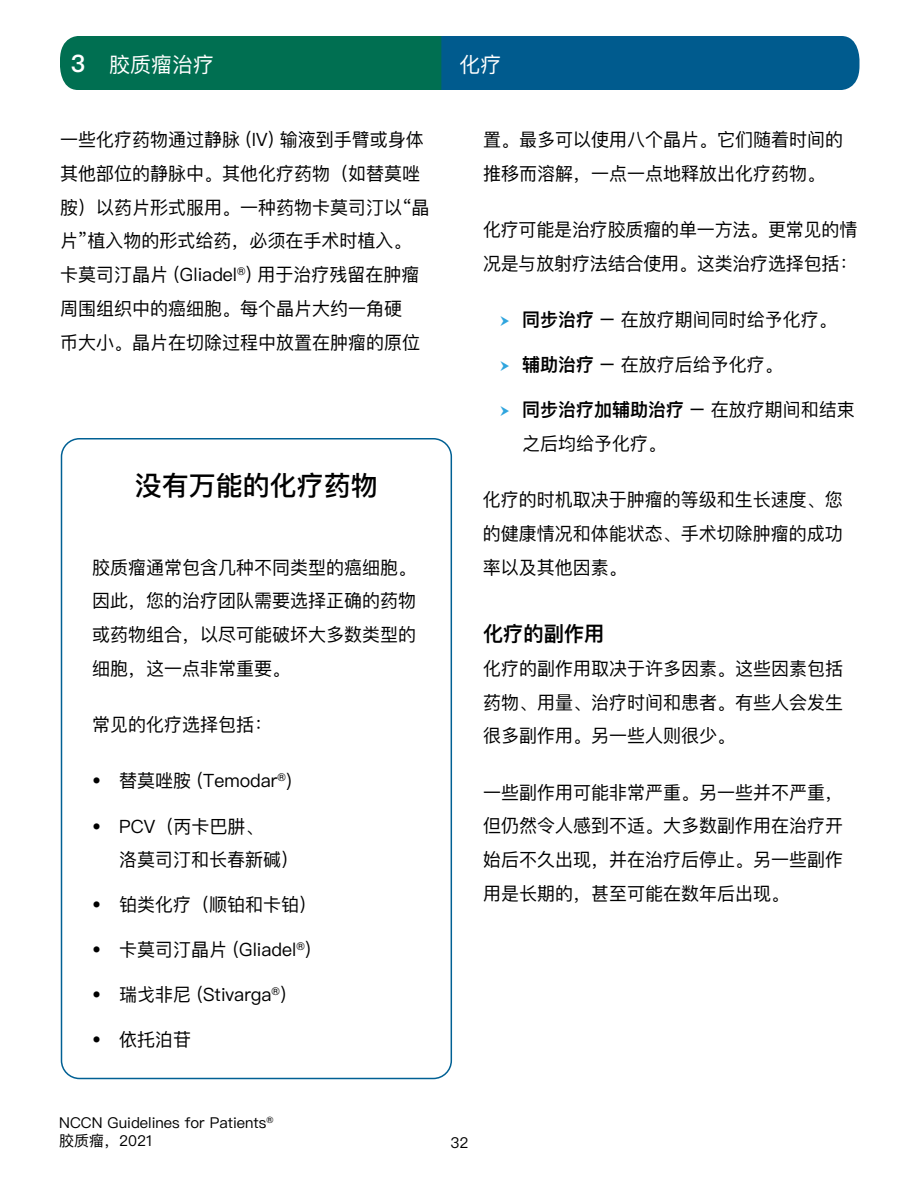
<style>
.page{position:relative;width:918px;height:1188px;background:#fff}
.page>*{position:absolute;margin:0;border:0;box-sizing:border-box;transform-origin:0 0}
.t1{font:500 27px "Ping Fang SC";color:#000}
.t2{font:21px "Ping Fang SC";color:#fff}
.t3{font:600 20.7px "Ping Fang SC";color:#000}
.t4{font:18.3px/33.8px "Ping Fang SC";color:#000}
.t5{font:15px/18px "Ping Fang SC";color:#000}
.s1{font-weight:600;font-size:24px}
.s2{font-weight:600}
</style>
<div class="page">
<svg style="left:60px;top:36px;width:800px;height:54px;background:#026672"></svg>
<div style="left:61px;top:438px;width:391px;height:641px;border:2px solid #006094;border-radius:18px"></div>
<p class="t2" style="left:71px;top:51px;width:145px"><span class="s1">3</span> 胶质瘤治疗</p>
<p class="t2" style="left:459px;top:51px;width:43px">化疗</p>
<p class="t4" style="left:60px;top:123px;width:371px">一些化疗药物通过静脉 (IV) 输液到手臂或身体其他部位的静脉中。其他化疗药物（如替莫唑胺）以药片形式服用。一种药物卡莫司汀以“晶片”植入物的形式给药，必须在手术时植入。卡莫司汀晶片 (Gliadel<sup>®</sup>) 用于治疗残留在肿瘤周围组织中的癌细胞。每个晶片大约一角硬<br>币大小。晶片在切除过程中放置在肿瘤的原位</p>
<p class="t4" style="left:483px;top:123px;width:361px">置。最多可以使用八个晶片。它们随着时间的推移而溶解，一点一点地释放出化疗药物。</p>
<p class="t4" style="left:483px;top:213px;width:376px">化疗可能是治疗胶质瘤的单一方法。更常见的情况是与放射疗法结合使用。这类治疗选择包括：</p>
<p class="t4" style="left:522px;top:303px;width:316px"><span class="s2">同步治疗</span> – 在放疗期间同时给予化疗。</p>
<p class="t4" style="left:522px;top:348px;width:262px"><span class="s2">辅助治疗</span> – 在放疗后给予化疗。</p>
<p class="t4" style="left:522px;top:393px;width:334px"><span class="s2">同步治疗加辅助治疗</span> – 在放疗期间和结束之后均给予化疗。</p>
<p class="t4" style="left:483px;top:483px;width:361px;text-align:justify">化疗的时机取决于肿瘤的等级和生长速度、您的健康情况和体能状态、手术切除肿瘤的成功率以及其他因素。</p>
<h1 class="t1" style="left:135px;top:469px;width:244px">没有万能的化疗药物</h1>
<p class="t4" style="left:92px;top:550px;width:325px;text-align:justify">胶质瘤通常包含几种不同类型的癌细胞。因此，您的治疗团队需要选择正确的药物或药物组合，以尽可能破坏大多数类型的细胞，这一点非常重要。</p>
<p class="t4" style="left:92px;top:708px;width:181px">常见的化疗选择包括：</p>
<p class="t4" style="left:92px;top:764px;width:201px">• 替莫唑胺 (Temodar<sup>®</sup>)</p>
<p class="t4" style="left:119px;top:809px;width:181px;text-indent:-27px">• PCV（丙卡巴肼、<br>洛莫司汀和长春新碱）</p>
<p class="t4" style="left:92px;top:888px;width:226px">• 铂类化疗（顺铂和卡铂）</p>
<p class="t4" style="left:92px;top:933px;width:220px">• 卡莫司汀晶片 (Gliadel<sup>®</sup>)</p>
<p class="t4" style="left:92px;top:978px;width:195px">• 瑞戈非尼 (Stivarga<sup>®</sup>)</p>
<p class="t4" style="left:92px;top:1023px;width:100px">• 依托泊苷</p>
<p class="t3" style="left:483px;top:621px;width:123px">化疗的副作用</p>
<p class="t4" style="left:483px;top:651px;width:361px;text-align:justify">化疗的副作用取决于许多因素。这些因素包括药物、用量、治疗时间和患者。有些人会发生很多副作用。另一些人则很少。</p>
<p class="t4" style="left:483px;top:775px;width:361px;text-align:justify">一些副作用可能非常严重。另一些并不严重，但仍然令人感到不适。大多数副作用在治疗开始后不久出现，并在治疗后停止。另一些副作用是长期的，甚至可能在数年后出现。</p>
<p class="t5" style="left:59px;top:1113px;width:216px">NCCN Guidelines for Patients<sup>®</sup>胶质瘤，2021</p>
<p class="t5" style="left:450px;top:1133px;width:19px">32</p>
</div>
